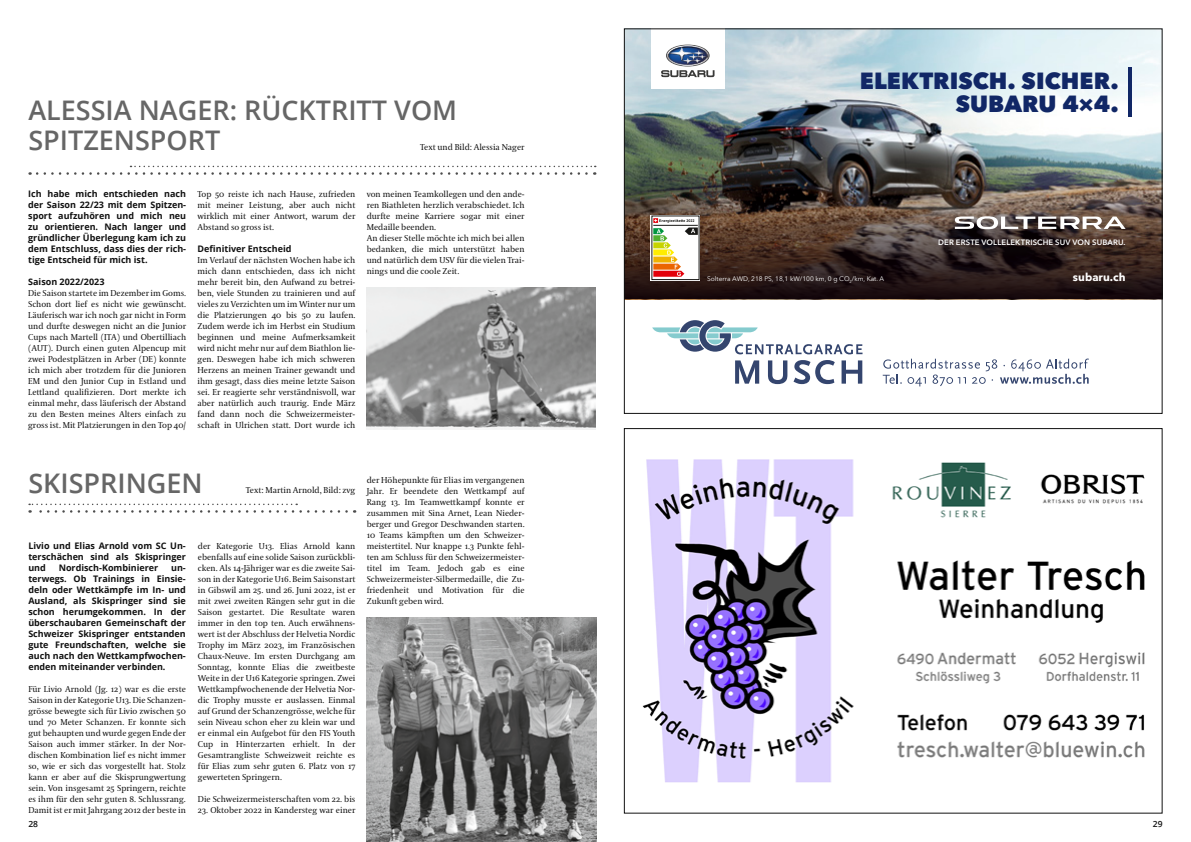
<style>
.page{position:relative;width:1191px;height:842px;background:#fff}
.page>*{position:absolute;margin:0;border:0;box-sizing:border-box;transform-origin:0 0}
.Hauptitel{font:600 27px/30px "Open Sans";color:#666}
.t1{font:800 23.2px/23.2px "Avenir Next LT Pro";letter-spacing:.005em;color:#112766;text-align:right}
.t2{font:700 11px "Avenir Next LT Pro";letter-spacing:.005em;color:#fff}
.Untertitel{font:700 9px/11px "Open Sans";color:#111;text-align:justify}
.Grundschrift{font:8.5px/11px "Coranto 2";color:#111;text-align:justify}
.Hauptitel-2{font:8.5px "Coranto 2";color:#111}
.t3{font:600 8.5px "Open Sans";color:#111}
.t4{font:600 7.7px "Avenir Next LT Pro";letter-spacing:.015em;color:#fff}
.t5{font:6.6px "Avenir Next LT Pro";color:#fff}
</style>
<div class="page">
<img style="left:367px;top:617px;width:229px;height:225px">
<img style="left:642px;top:459px;width:503px;height:324px">
<img style="left:626px;top:30px;width:534px;height:135px">
<img style="left:626px;top:165px;width:534px;height:134px">
<hr style="left:1128px;top:67px;width:3px;height:50px;background:#112766">
<svg style="left:882px;top:359px;width:207px;height:27px"></svg>
<svg style="left:652px;top:320px;width:210px;height:34px"></svg>
<svg style="left:735px;top:360px;width:24px;height:24px"></svg>
<svg style="left:768px;top:360px;width:19px;height:24px"></svg>
<svg style="left:793px;top:360px;width:41px;height:24px"></svg>
<svg style="left:841px;top:360px;width:21px;height:24px"></svg>
<div style="left:940px;top:241px;width:198px;height:18px;background:#171715;opacity:.75"></div>
<div style="left:1075px;top:274px;width:63px;height:21px;background:#171715;opacity:.75"></div>
<div style="left:947px;top:208px;width:185px;height:29px;background:#171715;opacity:.25"></div>
<svg style="left:954px;top:216px;width:171px;height:13px"></svg>
<svg style="left:651px;top:215px;width:49px;height:66px"></svg>
<div style="left:652px;top:216px;width:47px;height:64px;border:1px solid #171715"></div>
<svg style="left:653px;top:218px;width:45px;height:59px"></svg>
<div style="left:651px;top:29px;width:73px;height:60px;background:#fff"></div>
<svg style="left:661px;top:45px;width:53px;height:32px"></svg>
<svg style="left:37px;top:166px;width:559px;height:9px"></svg>
<img style="left:367px;top:288px;width:228px;height:142px">
<svg style="left:29px;top:504px;width:317px;height:9px"></svg>
<p class="Hauptitel" style="left:28px;top:95px;width:430px">ALESSIA NAGER: RÜCKTRITT VOM<br>SPITZENSPORT</p>
<p class="Hauptitel-2" style="left:420px;top:142px;width:106px">Text und Bild: Alessia Nager</p>
<p class="Untertitel" style="left:28px;top:188px;width:159px">Ich habe mich entschieden nach der Saison 22/23 mit dem Spitzen&shy;sport aufzuhören und mich neu zu orientieren. Nach langer und gründlicher Überlegung kam ich zu dem Entschluss, dass dies der rich&shy;tige Entscheid für mich ist.</p>
<p class="Untertitel" style="left:28px;top:276px;width:78px">Saison 2022/2023</p>
<p class="Grundschrift" style="left:28px;top:288px;width:159px">Die Saison startete im Dezember im Goms.<br>Schon dort lief es nicht wie gewünscht.<br>Läuferisch war ich noch gar nicht in Form und durfte deswegen nicht an die Junior Cups nach Martell (ITA) und Obertilliach (AUT). Durch einen guten Alpencup mit zwei Podestplätzen in Arber (DE) konnte ich mich aber trotzdem für die Junioren EM und den Junior Cup in Estland und Lettland qualifizieren. Dort merkte ich einmal mehr, dass läuferisch der Abstand zu den Besten meines Alters einfach zu gross ist. Mit Platzierungen in den Top 40/</p>
<p class="Grundschrift" style="left:197px;top:189px;width:159px">Top 50 reiste ich nach Hause, zufrieden mit meiner Leistung, aber auch nicht wirklich mit einer Antwort, warum der Abstand so gross ist.</p>
<p class="Untertitel" style="left:197px;top:243px;width:96px">Definitiver Entscheid</p>
<p class="Grundschrift" style="left:197px;top:255px;width:159px">Im Verlauf der nächsten Wochen habe ich mich dann entschieden, dass ich nicht mehr bereit bin, den Aufwand zu betrei&shy;ben, viele Stunden zu trainieren und auf vieles zu Verzichten um im Winter nur um die Platzierungen 40 bis 50 zu laufen.<br>Zudem werde ich im Herbst ein Studium beginnen und meine Aufmerksamkeit wird nicht mehr nur auf dem Biathlon lie&shy;gen. Deswegen habe ich mich schweren Herzens an meinen Trainer gewandt und ihm gesagt, dass dies meine letzte Saison sei. Er reagierte sehr verständnisvoll, war aber natürlich auch traurig. Ende März fand dann noch die Schweizermeister&shy;schaft in Ulrichen statt. Dort wurde ich</p>
<p class="Grundschrift" style="left:367px;top:189px;width:159px">von meinen Teamkollegen und den ande&shy;ren Biathleten herzlich verabschiedet. Ich durfte meine Karriere sogar mit einer Medaille beenden.</p>
<p class="Grundschrift" style="left:367px;top:233px;width:159px">An dieser Stelle möchte ich mich bei allen bedanken, die mich unterstützt haben und natürlich dem USV für die vielen Trai&shy;nings und die coole Zeit.</p>
<p class="Hauptitel" style="left:28px;top:467px;width:176px">SKISPRINGEN</p>
<p class="Hauptitel-2" style="left:246px;top:484px;width:111px">Text: Martin Arnold, Bild: zvg</p>
<p class="Untertitel" style="left:28px;top:540px;width:159px">Livio und Elias Arnold vom SC Un&shy;terschächen sind als Skispringer und</p>
<p class="Untertitel" style="left:59px;top:562px;width:101px">Nordisch-Kombinierer</p>
<p class="Untertitel" style="left:28px;top:562px;width:159px;text-indent:143px">un&shy;terwegs. Ob Trainings in Einsie&shy;deln oder Wettkämpfe im In- und Ausland, als Skispringer sind sie schon herumgekommen. In der überschaubaren Gemeinschaft der Schweizer Skispringer entstanden gute Freundschaften, welche sie auch nach den Wettkampfwochen&shy;enden miteinander verbinden.</p>
<p class="Grundschrift" style="left:28px;top:684px;width:159px">Für Livio Arnold (Jg. 12) war es die erste Saison in der Kategorie U13. Die Schanzen&shy;grösse bewegte sich für Livio zwischen 50 und 70 Meter Schanzen. Er konnte sich gut behaupten und wurde gegen Ende der Saison auch immer stärker. In der Nor&shy;dischen Kombination lief es nicht immer so, wie er sich das vorgestellt hat. Stolz kann er aber auf die Skisprungwertung sein. Von insgesamt 25 Springern, reichte es ihm für den sehr guten 8. Schlussrang.<br>Damit ist er mit Jahrgang 2012 der beste in</p>
<p class="Grundschrift" style="left:198px;top:541px;width:159px">der Kategorie U13. Elias Arnold kann ebenfalls auf eine solide Saison zurückbli&shy;cken. Als 14-Jähriger war es die zweite Sai&shy;son in der Kategorie U16. Beim Saisonstart in Gibswil am 25. und 26. Juni 2022, ist er mit zwei zweiten Rängen sehr gut in die Saison gestartet. Die Resultate waren immer in den top ten. Auch erwähnens&shy;wert ist der Abschluss der Helvetia Nordic Trophy im März 2023, im Französischen Chaux-Neuve. Im ersten Durchgang am Sonntag, konnte Elias die zweitbeste Weite in der U16 Kategorie springen. Zwei Wettkampfwochenende der Helvetia Nor&shy;dic Trophy musste er auslassen. Einmal auf Grund der Schanzengrösse, welche für sein Niveau schon eher zu klein war und er einmal ein Aufgebot für den FIS Youth Cup in Hinterzarten erhielt. In der Gesamtrangliste Schweizweit reichte es für Elias zum sehr guten 6. Platz von 17 gewerteten Springern.</p>
<p class="Grundschrift" style="left:198px;top:794px;width:159px">Die Schweizermeisterschaften vom 22. bis</p>
<p class="Grundschrift" style="left:198px;top:805px;width:159px">23. Oktober 2022 in Kandersteg war einer</p>
<p class="Grundschrift" style="left:367px;top:475px;width:159px">der Höhepunkte für Elias im vergangenen Jahr. Er beendete den Wettkampf auf Rang 13. Im Teamwettkampf konnte er zusammen mit Sina Arnet, Lean Nieder&shy;berger und Gregor Deschwanden starten.<br>10 Teams kämpften um den Schweizer&shy;meistertitel. Nur knappe 1.3 Punkte fehl&shy;ten am Schluss für den Schweizermeister&shy;titel im Team. Jedoch gab es eine Schweizermeister-Silbermedaille, die Zu&shy;friedenheit und Motivation für die Zukunft geben wird.</p>
<h2 class="t1" style="left:860px;top:69px;width:260px">ELEKTRISCH. SICHER.<br>SUBARU 4×4.</h2>
<p class="t4" style="left:938px;top:238px;width:189px">DER ERSTE VOLLELEKTRISCHE SUV VON SUBARU.</p>
<p class="t5" style="left:707px;top:274px;width:178px">Solterra AWD, 218 PS, 18,1 kW/100 km, 0 g CO<sub>2</sub>/km, Kat. A</p>
<p class="t2" style="left:1073px;top:270px;width:54px">subaru.ch</p>
<p class="t3" style="left:28px;top:818px;width:11px">28</p>
<p class="t3" style="left:1153px;top:818px;width:11px">29</p>
</div>
